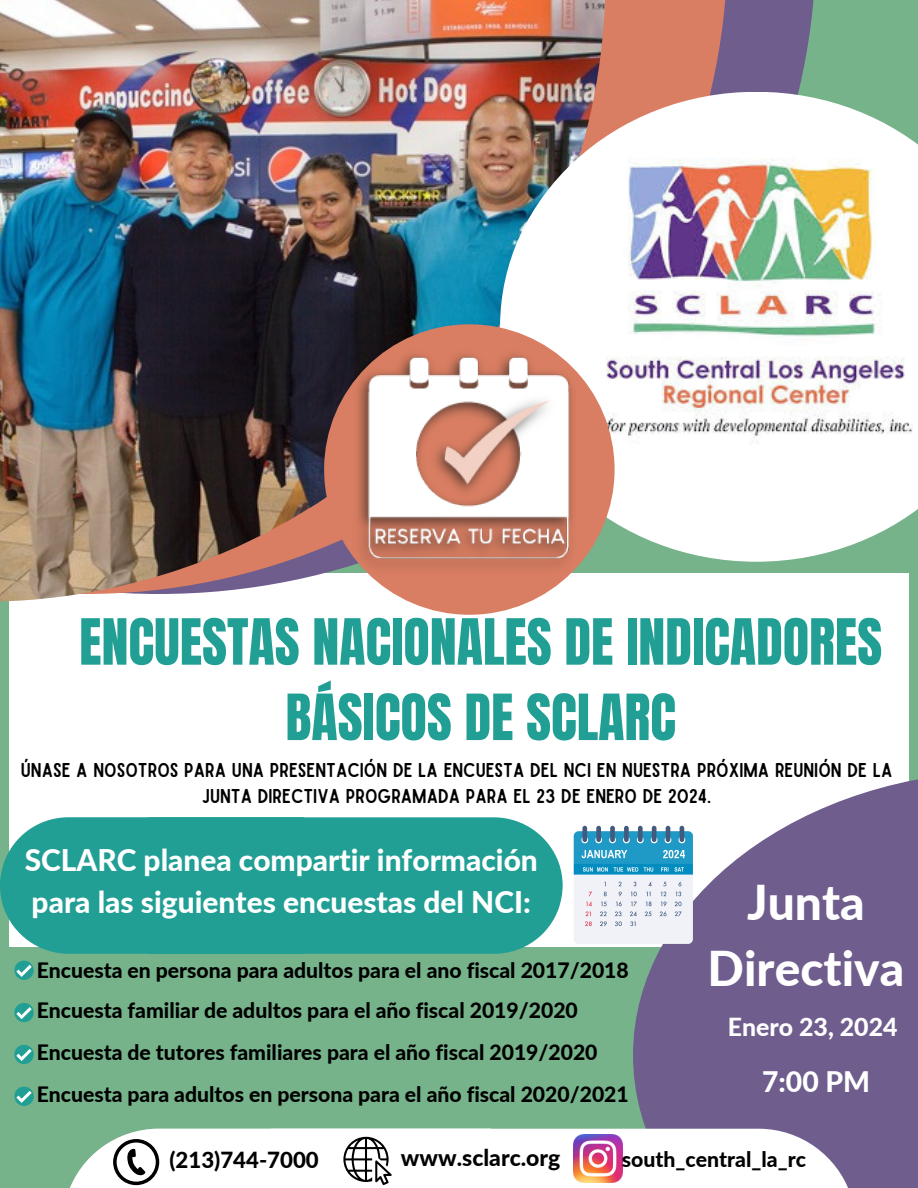
<style>
.page{position:relative;width:918px;height:1188px;background:#76b38b}
.page>*{position:absolute;margin:0;border:0;box-sizing:border-box;transform-origin:0 0}
.t1{font:54.15px/75.3px "Anton";color:#219f94;text-align:center}
.t2{font:800 48px/66px "Lato";color:#fff;text-align:center}
.t3{font:800 29.85px/41.7px "Lato";color:#fff}
.t4{font:800 28.35px "Lato";color:#fff}
.t5{font:800 24.9px "Lato";color:#fff}
.t6{font:800 22.95px "Lato";color:#000}
.t7{font:800 22.2px "Lato";color:#000}
.t8{font:800 21.3px "Lato";color:#000}
.t9{font:800 21.15px "Lato";color:#000}
.t10{font:19.05px/26px "Sailors";color:#000;text-align:center}
</style>
<div class="page">
<div style="left:9px;top:573px;width:900px;height:374px;background:#fff"></div>
<svg style="left:728px;top:0;width:86px;height:92px;background:#6e638c"></svg>
<svg style="left:605px;top:0;width:123px;height:92px;background:#d17b65"></svg>
<img style="left:0;top:0;width:605px;height:602px">
<svg style="left:500px;top:92px;width:418px;height:470px;background:#dee0da"></svg>
<svg style="left:633px;top:779px;width:285px;height:409px;fill:#6e5d8d"></svg>
<svg style="left:304px;top:817px;width:259px;height:137px;background:#2da499"></svg>
<div style="left:0;top:817px;width:304px;height:137px;background:#219f94"></div>
<svg style="left:14px;top:961px;width:20px;height:19px"></svg>
<svg style="left:14px;top:1003px;width:20px;height:19px"></svg>
<svg style="left:14px;top:1045px;width:20px;height:19px"></svg>
<svg style="left:14px;top:1087px;width:20px;height:19px"></svg>
<div style="left:271px;top:1129px;width:584px;height:59px;background:#fff"></div>
<div style="left:63px;top:1129px;width:428px;height:59px;background:#fff"></div>
<img style="left:600px;top:147px;width:313px;height:297px">
<div style="left:324px;top:324px;width:291px;height:291px;background:#d97e62;border-radius:50%"></div>
<div style="left:574px;top:831px;width:119px;height:113px;background:#f0f2f8;border-radius:5px"></div>
<div style="left:582px;top:826px;width:5px;height:16px;background:#435a7f;border-radius:2px"></div>
<div style="left:596px;top:826px;width:5px;height:16px;background:#435a7f;border-radius:2px"></div>
<div style="left:610px;top:826px;width:5px;height:16px;background:#435a7f;border-radius:2px"></div>
<div style="left:624px;top:826px;width:5px;height:16px;background:#435a7f;border-radius:2px"></div>
<div style="left:638px;top:826px;width:5px;height:16px;background:#435a7f;border-radius:2px"></div>
<hr style="left:652px;top:826px;width:4px;height:16px;background:#435a7f;border-radius:2px">
<hr style="left:666px;top:826px;width:4px;height:16px;background:#435a7f;border-radius:2px">
<hr style="left:680px;top:826px;width:4px;height:16px;background:#435a7f;border-radius:2px">
<svg style="left:574px;top:831px;width:119px;height:44px;background:#349cc5"></svg>
<svg style="left:618px;top:882px;width:4px;height:4px"></svg>
<svg style="left:648px;top:881px;width:4px;height:5px"></svg>
<svg style="left:604px;top:892px;width:3px;height:4px"></svg>
<svg style="left:631px;top:892px;width:6px;height:4px"></svg>
<svg style="left:646px;top:892px;width:5px;height:4px"></svg>
<svg style="left:661px;top:892px;width:5px;height:4px"></svg>
<svg style="left:676px;top:892px;width:5px;height:4px"></svg>
<svg style="left:586px;top:892px;width:6px;height:14px"></svg>
<svg style="left:601px;top:902px;width:6px;height:4px"></svg>
<svg style="left:616px;top:892px;width:6px;height:14px"></svg>
<svg style="left:646px;top:902px;width:5px;height:4px"></svg>
<svg style="left:675px;top:902px;width:7px;height:4px"></svg>
<svg style="left:645px;top:912px;width:6px;height:4px"></svg>
<svg style="left:660px;top:902px;width:7px;height:14px"></svg>
<svg style="left:675px;top:912px;width:7px;height:4px"></svg>
<svg style="left:585px;top:912px;width:7px;height:14px"></svg>
<svg style="left:600px;top:912px;width:7px;height:14px"></svg>
<svg style="left:615px;top:912px;width:7px;height:14px"></svg>
<svg style="left:630px;top:902px;width:7px;height:24px"></svg>
<svg style="left:113px;top:1139px;width:46px;height:46px"></svg>
<img style="left:574px;top:1135px;width:48px;height:48px">
<svg style="left:343px;top:1137px;width:49px;height:48px"></svg>
<img style="left:349px;top:345px;width:233px;height:235px">
<p class="t1" style="left:79px;top:605px;width:804px">ENCUESTAS NACIONALES DE INDICADORES<br>BÁSICOS DE SCLARC</p>
<p class="t10" style="left:21px;top:758px;width:873px">ÚNASE A NOSOTROS PARA UNA PRESENTACIÓN DE LA ENCUESTA DEL NCI EN NUESTRA PRÓXIMA REUNIÓN DE LA<br>JUNTA DIRECTIVA PROGRAMADA PARA EL 23 DE ENERO DE 2024.</p>
<p class="t3" style="left:25px;top:839px;width:515px">SCLARC planea compartir información para las siguientes encuestas del NCI:</p>
<p class="t9" style="left:37px;top:957px;width:594px">Encuesta en persona para adultos para el ano fiscal 2017/2018</p>
<p class="t9" style="left:37px;top:997px;width:543px">Encuesta familiar de adultos para el año fiscal 2019/2020</p>
<p class="t9" style="left:37px;top:1039px;width:562px">Encuesta de tutores familiares para el año fiscal 2019/2020</p>
<p class="t9" style="left:37px;top:1081px;width:594px">Encuesta para adultos en persona para el año fiscal 2020/2021</p>
<p class="t2" style="left:708px;top:869px;width:198px">Junta<br>Directiva</p>
<p class="t5" style="left:728px;top:1012px;width:171px">Enero 23, 2024</p>
<p class="t4" style="left:762px;top:1064px;width:110px">7:00 PM</p>
<p class="t7" style="left:169px;top:1146px;width:151px">(213)744-7000</p>
<p class="t6" style="left:401px;top:1143px;width:161px">www.sclarc.org</p>
<p class="t8" style="left:622px;top:1146px;width:186px">south_central_la_rc</p>
</div>
